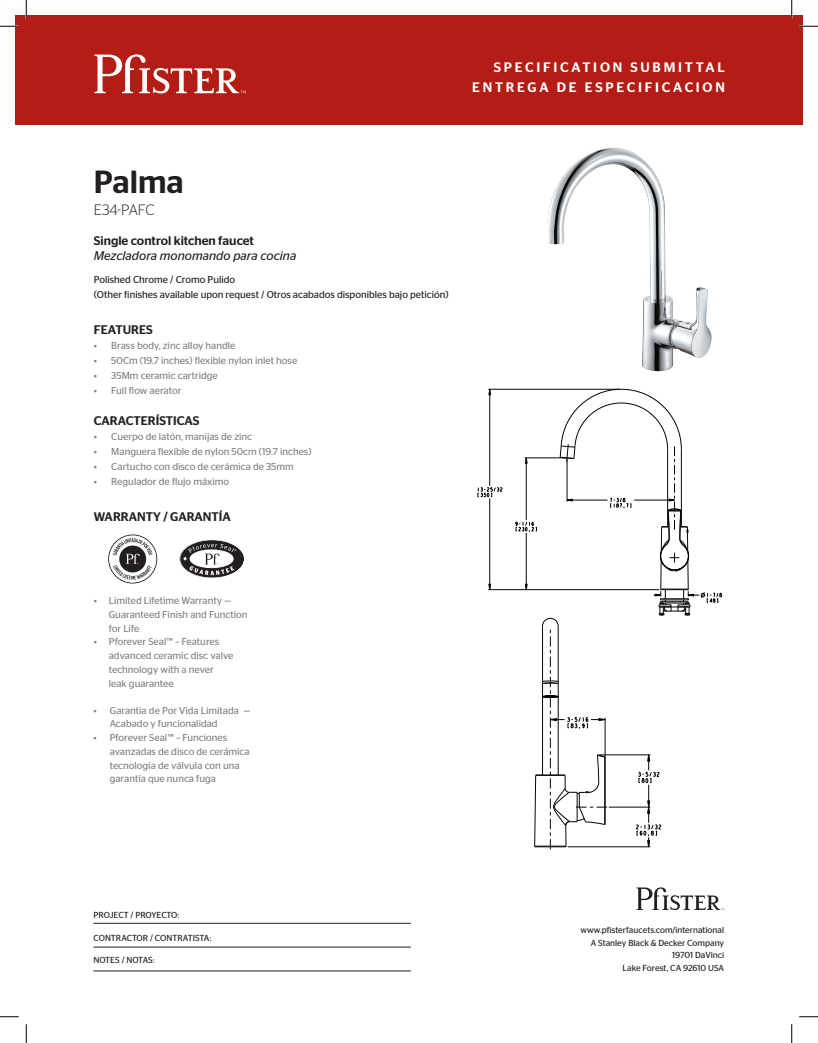
<style>
.page{position:relative;width:818px;height:1043px;background:#fff}
.page>*{position:absolute;margin:0;border:0;box-sizing:border-box;transform-origin:0 0}
.t1{font:500 32px "Stag Sans";color:#231f20}
.t2{font:300 15px "Stag Sans";color:#231f20}
.t3{font:500 13.75px/20px "Stag Sans";letter-spacing:.2em;color:#fff;text-align:right}
.t4{font:500 12.5px "Stag Sans";color:#231f20}
.t5{font:italic 12.5px "Stag Sans";color:#231f20}
.t6{font:10px/13.8px "Stag Sans";color:#808285}
.t7{font:10px/15px "Stag Sans";color:#231f20}
.t8{font:8.75px/12.5px "Stag Sans";color:#231f20;text-align:right}
</style>
<div class="page">
<svg style="left:636px;top:887px;width:88px;height:23px"></svg>
<hr style="left:93px;top:970px;width:318px;height:1px;background:#231f20">
<hr style="left:93px;top:946px;width:318px;height:1px;background:#231f20">
<hr style="left:93px;top:923px;width:318px;height:1px;background:#231f20">
<img style="left:547px;top:148px;width:165px;height:223px">
<svg style="left:477px;top:487px;width:25px;height:10px"></svg>
<svg style="left:488px;top:388px;width:3px;height:7px"></svg>
<hr style="left:489px;top:389px;width:1px;height:97px;background:#050504">
<hr style="left:489px;top:498px;width:1px;height:91px;background:#050504">
<hr style="left:488px;top:589px;width:171px;height:1px;background:#050504">
<hr style="left:488px;top:389px;width:131px;height:1px;background:#050504">
<svg style="left:515px;top:388px;width:207px;height:461px"></svg>
<svg style="left:179px;top:540px;width:65px;height:38px"></svg>
<svg style="left:108px;top:534px;width:49px;height:49px"></svg>
<div style="left:110px;top:536px;width:46px;height:46px;background:#fff;border-radius:50%"></div>
<div style="left:109px;top:536px;width:47px;height:46px;border:1px solid #fff;border-radius:50%"></div>
<svg style="left:113px;top:538px;width:40px;height:42px"></svg>
<div style="left:15px;top:15px;width:787px;height:110px;background:#b41d15"></div>
<svg style="left:94px;top:54px;width:152px;height:39px"></svg>
<svg style="left:0;top:25px;width:19px;height:2px"></svg>
<svg style="left:799px;top:25px;width:19px;height:2px"></svg>
<svg style="left:0;top:1016px;width:19px;height:1px"></svg>
<svg style="left:799px;top:1016px;width:19px;height:1px"></svg>
<svg style="left:25px;top:0;width:2px;height:19px"></svg>
<svg style="left:25px;top:1024px;width:2px;height:18px"></svg>
<svg style="left:790px;top:0;width:2px;height:19px"></svg>
<svg style="left:791px;top:1024px;width:1px;height:18px"></svg>
<h3 class="t3" style="left:472px;top:57px;width:254px">SPECIFICATION SUBMITTAL<br>ENTREGA DE ESPECIFICACION</h3>
<h1 class="t1" style="left:94px;top:163px;width:92px">Palma</h1>
<h2 class="t2" style="left:94px;top:202px;width:62px">E34-PAFC</h2>
<p class="t4" style="left:94px;top:234px;width:162px">Single control kitchen faucet</p>
<p class="t5" style="left:94px;top:249px;width:204px">Mezcladora monomando para cocina</p>
<p class="t7" style="left:94px;top:272px;width:356px">Polished Chrome / Cromo Pulido<br>(Other finishes available upon request / Otros acabados disponibles bajo petición)</p>
<p class="t4" style="left:94px;top:322px;width:61px">FEATURES</p>
<p class="t6" style="left:94px;top:338px;width:143px">• Brass body, zinc alloy handle</p>
<p class="t6" style="left:94px;top:353px;width:205px">• 50Cm (19.7 inches) flexible nylon inlet hose</p>
<p class="t6" style="left:94px;top:368px;width:125px">• 35Mm ceramic cartridge</p>
<p class="t6" style="left:94px;top:383px;width:89px">• Full flow aerator</p>
<p class="t4" style="left:94px;top:414px;width:107px">CARACTERÍSTICAS</p>
<p class="t6" style="left:94px;top:430px;width:160px">• Cuerpo de latón, manijas de zinc</p>
<p class="t6" style="left:94px;top:445px;width:219px">• Manguera flexible de nylon 50cm (19.7 inches)</p>
<p class="t6" style="left:94px;top:460px;width:201px">• Cartucho con disco de cerámica de 35mm</p>
<p class="t6" style="left:94px;top:475px;width:137px">• Regulador de flujo máximo</p>
<p class="t4" style="left:94px;top:509px;width:139px">WARRANTY / GARANTÍA</p>
<p class="t6" style="left:109px;top:593px;width:140px;text-indent:-15px">• Limited Lifetime Warranty —<br>Guaranteed Finish and Function for Life</p>
<p class="t6" style="left:109px;top:635px;width:126px;text-indent:-15px">• Pforever Seal™ – Features advanced ceramic disc valve technology with a never leak guarantee</p>
<p class="t6" style="left:110px;top:703px;width:142px;text-indent:-16px">• Garantia de Por Vida Limitada —<br>Acabado y funcionalidad</p>
<p class="t6" style="left:110px;top:730px;width:141px;text-indent:-16px">• Pforever Seal™ – Funciones avanzadas de disco de cerámica tecnología de válvula con una garantía que nunca fuga</p>
<p class="t8" style="left:93px;top:908px;width:87px">PROJECT / PROYECTO:</p>
<p class="t8" style="left:93px;top:931px;width:119px">CONTRACTOR / CONTRATISTA:</p>
<p class="t8" style="left:93px;top:953px;width:63px">NOTES / NOTAS:</p>
<p class="t8" style="left:580px;top:924px;width:145px">www.pfisterfaucets.com/international<br>A Stanley Black &amp; Decker Company<br>19701 DaVinci<br>Lake Forest, CA 92610 USA</p>
</div>
